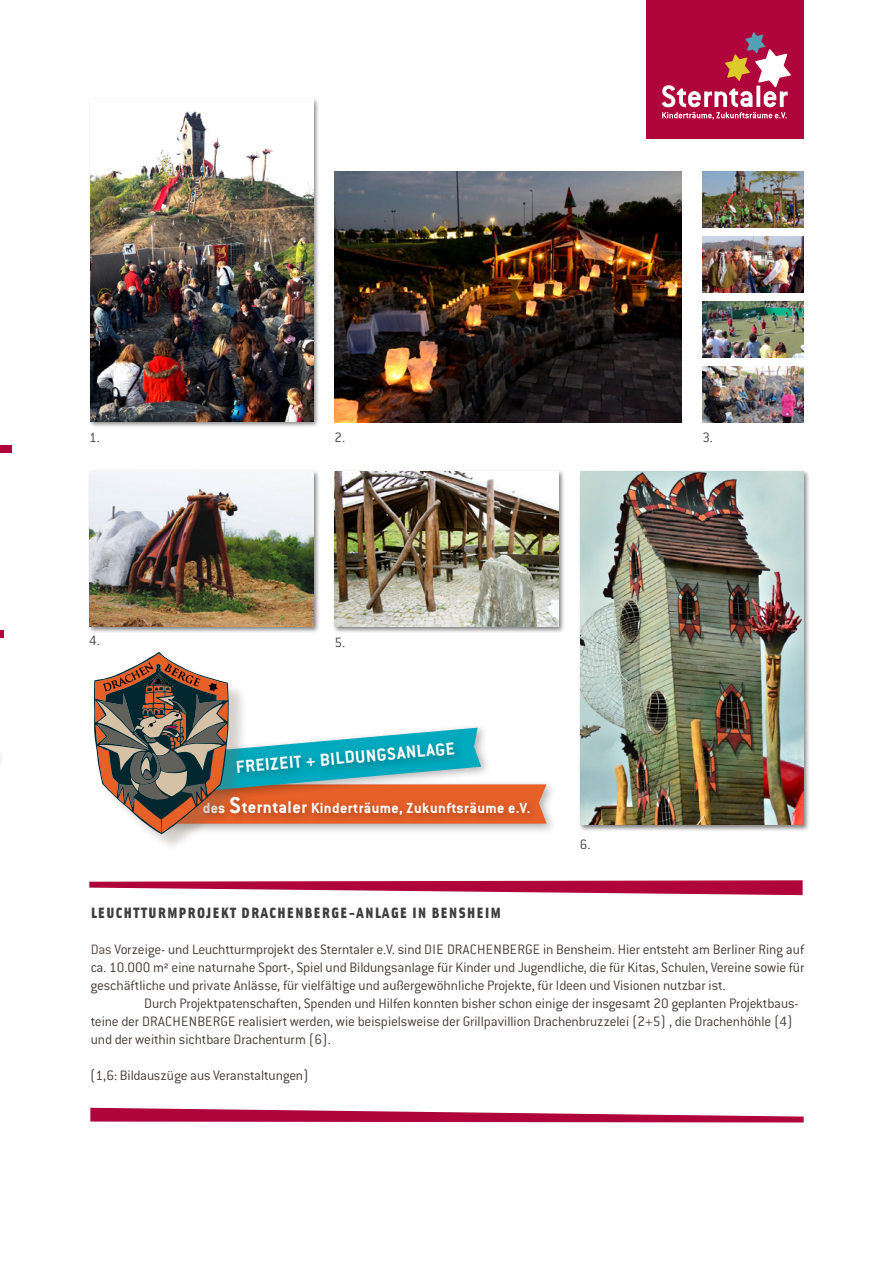
<style>
.page{position:relative;width:893px;height:1263px;background:#fff}
.page>*{position:absolute;margin:0;border:0;box-sizing:border-box;transform-origin:0 0}
.t1{font:700 19.05px "Conduit ITC";color:#fff}
.t2{font:700 16.05px "Conduit ITC";letter-spacing:.025em;color:#fff}
.t3{font:300 15px/18px "Conduit ITC";letter-spacing:-.015em;color:#463b36}
.t4{font:900 15px "Solex";letter-spacing:.1em;color:#3e3d40}
.t5{font:300 14.85px "Conduit ITC";color:#4e4542}
.s1{font-size:25.2px}
.s2{font-size:18.75px}
.s3{color:#544842}
</style>
<div class="page">
<div style="left:646px;top:0;width:157px;height:139px;background:#af043c"></div>
<svg style="left:662px;top:32px;width:129px;height:88px"></svg>
<div style="left:0;top:446px;width:12px;height:7px;background:#af043c"></div>
<svg style="left:0;top:630px;width:3px;height:8px"></svg>
<svg style="left:89px;top:880px;width:714px;height:15px"></svg>
<svg style="left:90px;top:1108px;width:714px;height:14px"></svg>
<div style="left:146px;top:779px;width:410px;height:56px;background:#000;opacity:.3"></div>
<div style="left:96px;top:654px;width:151px;height:197px;background:#746352;opacity:.3"></div>
<svg style="left:94px;top:652px;width:453px;height:182px"></svg>
<div style="left:89px;top:98px;width:231px;height:331px;background:#000;opacity:.5"></div>
<img style="left:91px;top:100px;width:222px;height:321px">
<div style="left:87px;top:469px;width:233px;height:165px;background:#000;opacity:.5"></div>
<img style="left:90px;top:472px;width:223px;height:155px">
<div style="left:332px;top:469px;width:233px;height:165px;background:#000;opacity:.5"></div>
<img style="left:334px;top:472px;width:224px;height:155px">
<div style="left:578px;top:469px;width:232px;height:363px;background:#000;opacity:.5"></div>
<img style="left:580px;top:472px;width:223px;height:353px">
<img style="left:334px;top:171px;width:347px;height:251px">
<img style="left:702px;top:301px;width:102px;height:56px">
<img style="left:702px;top:366px;width:102px;height:56px">
<img style="left:702px;top:171px;width:102px;height:56px">
<img style="left:702px;top:236px;width:102px;height:56px">
<p class="t5" style="left:89px;top:428px;width:12px">1.</p>
<p class="t5" style="left:334px;top:428px;width:12px">2.</p>
<p class="t5" style="left:702px;top:428px;width:12px">3.</p>
<p class="t5" style="left:89px;top:631px;width:12px">4.</p>
<p class="t5" style="left:334px;top:634px;width:12px">5.</p>
<p class="t1" style="left:293px;top:750px;width:163px;rotate:-5deg">t + BILDUNGSANLAGE</p>
<p class="t1" style="left:235px;top:755px;width:20px;rotate:-5deg">Freizei</p>
<p class="t2" style="left:203px;top:798px;width:329px">des <span class="s1">S</span><span class="s2">terntaler</span> Kinderträume, Zukunftsräume e.V.</p>
<p class="t5" style="left:580px;top:835px;width:12px">6.</p>
<p class="t4" style="left:91px;top:902px;width:411px">LEUCHTTURMPROJEKT DRACHENBERGE-ANLAGE IN BENSHEIM</p>
<p class="t3" style="left:91px;top:940px;width:373px"><span class="s3">Das</span> Vorzeige- und Leuchtturmprojekt des Sterntaler e.V. sind DIE Drachenberge</p>
<p class="t3" style="left:90px;top:940px;width:716px;text-align:justify;text-indent:453px">in Bensheim. Hier entsteht am Berliner Ring auf ca. 10.000 m² eine naturnahe Sport-, Spiel und Bildungsanlage für Kinder und Jugendliche, die für Kitas, Schulen, Vereine sowie für geschäftliche und private Anlässe, für vielfältige und außergewöhnliche Projekte, für Ideen und Visionen nutzbar ist.</p>
<p class="t3" style="left:91px;top:994px;width:709px;text-indent:53px">Durch Projektpatenschaften, Spenden und Hilfen konnten bisher schon einige der insgesamt 20 geplanten Projektbaus&shy;teine der Drachenberge</p>
<p class="t3" style="left:91px;top:1012px;width:704px;text-indent:147px">realisiert werden, wie beispielsweise der Grillpavillion Drachenbruzzelei (2+5) , die Drachenhöhle (4) und der weithin sichtbare Drachenturm (6).</p>
<p class="t3" style="left:90px;top:1066px;width:221px">(1,6: Bildauszüge aus Veranstaltungen)</p>
</div>
